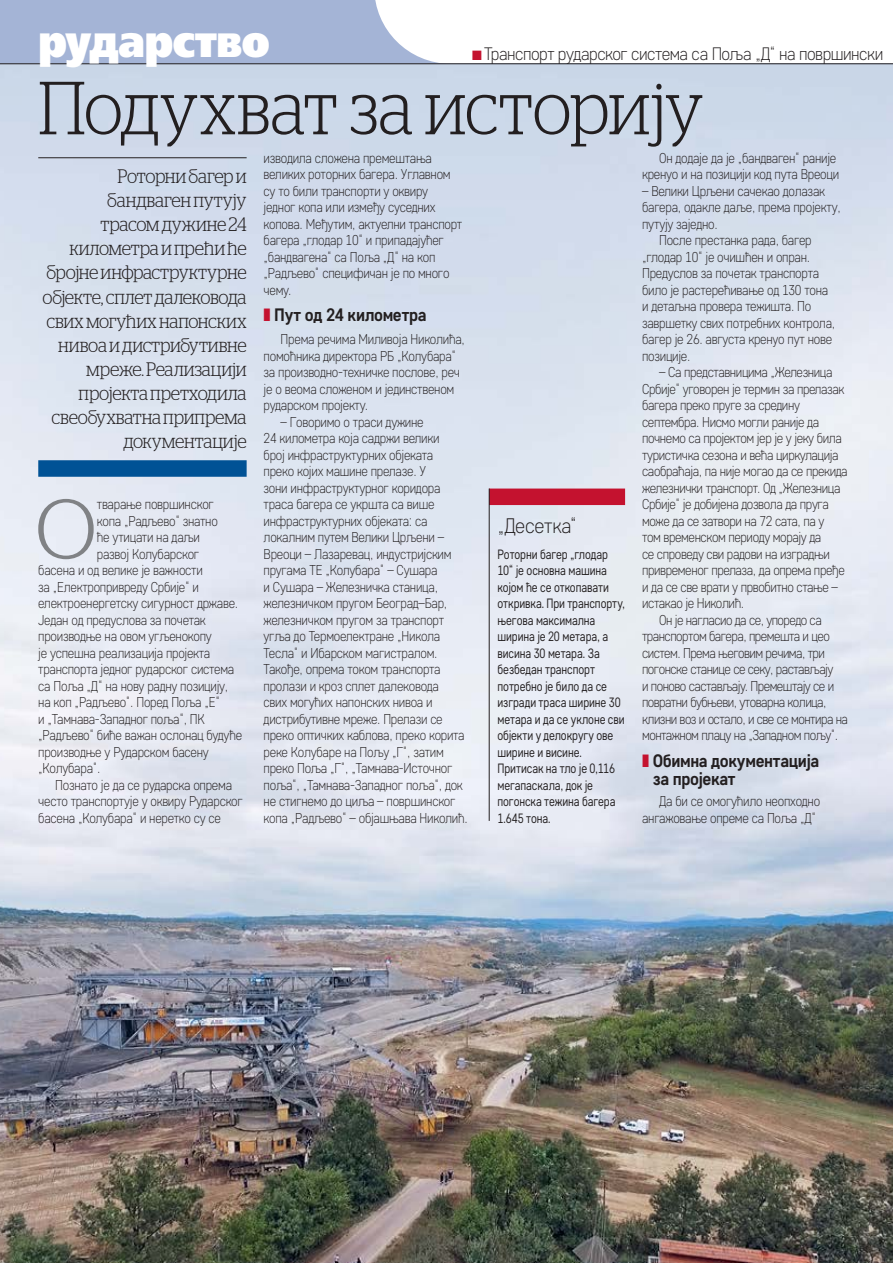
<style>
.page{position:relative;width:893px;height:1263px;background:#fff}
.page>*{position:absolute;margin:0;border:0;box-sizing:border-box;transform-origin:0 0}
.t1{font:300 84.9px "Stag LC";color:#808285}
.t2{font:300 75px "Stag LC";letter-spacing:-.01em;color:#231f20;scale:.9 1}
.t3{font:45px "Free Set Extra Bold C";letter-spacing:-.02em;color:#fff;scale:.9 1}
.t4{font:300 21px "Core Sans D25";letter-spacing:-.015em;color:#231f20;scale:.95 1}
.t5{font:300 19.5px/24px "Stag LC";letter-spacing:-.015em;color:#231f20;text-align:right;scale:.9 1}
.t6{font:700 18px/18px "Core Sans D55";letter-spacing:-.02em;color:#231f20;scale:.95 1}
.t7{font:300 18px "Core Sans D25";letter-spacing:-.03em;color:#231f20;scale:.95 1}
.t8{font:300 14.25px/16.5px "Core Sans D25";letter-spacing:-.02em;color:#231f20;scale:.9 1}
.t9{font:300 14.25px "Core Sans D25";letter-spacing:-.04em;color:#231f20;scale:.9 1}
.t10{font:13.5px/16.5px "Core Sans D35";letter-spacing:-.01em;color:#231f20;scale:.85 1}
.s1{color:#c4122f}
</style>
<div class="page">
<img style="left:0;top:65px;width:893px;height:1198px">
<svg style="left:0;top:0;width:451px;height:64px"></svg>
<hr style="left:0;top:64px;width:893px;height:1px;background:#231f20">
<div style="left:489px;top:488px;width:136px;height:17px;background:#c4122f"></div>
<hr style="left:489px;top:488px;width:1px;height:333px;background:#231f20">
<hr style="left:38px;top:157px;width:209px;height:1px;background:#231f20">
<div style="left:38px;top:460px;width:209px;height:17px;background:#005295"></div>
<h3 class="t3" style="left:38px;top:15px;width:259px">рударство</h3>
<p class="t7" style="left:472px;top:43px;width:435px"><span class="s1">■</span> Транспорт рударског система са Поља „Д“ на површински</p>
<h2 class="t2" style="left:38px;top:53px;width:741px">Подухват за историју</h2>
<p class="t5" style="left:43px;top:163px;width:228px">Роторни багер и бандваген путују<br>трасом дужине 24 километра и прећи ће бројне инфраструктурне објекте, сплет далековода свих могућих напонских нивоа и дистрибутивне мреже. Реализацији пројекта претходила свеобухватна припрема документације</p>
<p class="t8" style="left:642px;top:149px;width:221px;text-align:right">Он додаје да је „бандваген“ раније кренуо и на позицији код пута Вреоци</p>
<p class="t8" style="left:642px;top:182px;width:205px">– Велики Црљени сачекао долазак</p>
<p class="t8" style="left:642px;top:199px;width:222px">багера, одакле даље, према пројекту,</p>
<p class="t8" style="left:642px;top:215px;width:86px">путују заједно.</p>
<p class="t8" style="left:659px;top:232px;width:171px">После престанка рада, багер</p>
<p class="t8" style="left:642px;top:248px;width:188px">„глодар 10“ је очишћен и опран.</p>
<p class="t8" style="left:642px;top:265px;width:198px">Предуслов за почетак транспорта</p>
<p class="t8" style="left:642px;top:281px;width:208px">било је растерећивање од 130 тона</p>
<p class="t8" style="left:642px;top:298px;width:190px">и детаљна провера тежишта. По</p>
<p class="t8" style="left:642px;top:314px;width:216px">завршетку свих потребних контрола,</p>
<p class="t8" style="left:642px;top:331px;width:213px">багер је 26. августа кренуо пут нове</p>
<p class="t8" style="left:642px;top:347px;width:55px">позиције.</p>
<p class="t8" style="left:659px;top:364px;width:194px">– Са представницима „Железница</p>
<p class="t8" style="left:642px;top:380px;width:226px">Србије“ уговорен је термин за прелазак</p>
<p class="t8" style="left:642px;top:397px;width:177px">багера преко пруге за средину</p>
<p class="t8" style="left:642px;top:413px;width:198px">септембра. Нисмо могли раније да</p>
<p class="t8" style="left:642px;top:430px;width:223px">почнемо са пројектом јер је у јеку била</p>
<p class="t8" style="left:642px;top:446px;width:220px">туристичка сезона и већа циркулација</p>
<p class="t8" style="left:642px;top:463px;width:230px">саобраћаја, па није могао да се прекида</p>
<p class="t8" style="left:642px;top:479px;width:222px">железнички транспорт. Од „Железница</p>
<p class="t8" style="left:642px;top:496px;width:209px">Србије“ је добијена дозвола да пруга</p>
<p class="t8" style="left:642px;top:512px;width:204px">може да се затвори на 72 сата, па у</p>
<p class="t8" style="left:642px;top:529px;width:201px">том временском периоду морају да</p>
<p class="t8" style="left:642px;top:545px;width:210px">се спроведу сви радови на изградњи</p>
<p class="t8" style="left:642px;top:562px;width:227px">привременог прелаза, да опрема пређе</p>
<p class="t8" style="left:642px;top:578px;width:219px">и да се све врати у првобитно стање –</p>
<p class="t8" style="left:642px;top:595px;width:115px">истакао је Николић.</p>
<p class="t9" style="left:659px;top:611px;width:182px">Он је нагласио да се, упоредо са</p>
<p class="t9" style="left:642px;top:627px;width:210px">транспортом багера, премешта и цео</p>
<p class="t9" style="left:642px;top:644px;width:205px">систем. Према његовим речима, три</p>
<p class="t9" style="left:642px;top:660px;width:214px">погонске станице се секу, растављају</p>
<p class="t9" style="left:642px;top:677px;width:215px">и поново састављају. Премештају се и</p>
<p class="t9" style="left:642px;top:693px;width:206px">повратни бубњеви, утоварна колица,</p>
<p class="t9" style="left:642px;top:710px;width:230px">клизни воз и остало, и све се монтира на</p>
<p class="t9" style="left:642px;top:726px;width:219px">монтажном плацу на „Западном пољу“.</p>
<p class="t6" style="left:653px;top:751px;width:177px;text-indent:-11px"><span class="s1">❚</span> Обимна документација за пројекат</p>
<p class="t8" style="left:642px;top:793px;width:199px;text-align:right">Да би се омогућило неопходно ангажовање опреме са Поља „Д“</p>
<p class="t8" style="left:264px;top:149px;width:222px">изводила сложена премештања великих роторних багера. Углавном су то били транспорти у оквиру једног копа или између суседних копова. Међутим, актуелни транспорт багера „глодар 10“ и припадајућег „бандвагена“ са Поља „Д“ на коп „Радљево“ специфичан је по много чему.</p>
<p class="t6" style="left:264px;top:305px;width:173px"><span class="s1">❚</span> Пут од 24 километра</p>
<p class="t8" style="left:264px;top:331px;width:225px;text-indent:17px">Према речима Миливоја Николића, помоћника директора РБ „Колубара“ за производно-техничке послове, реч је о веома сложеном и јединственом рударском пројекту.</p>
<p class="t8" style="left:264px;top:413px;width:228px;text-indent:17px">– Говоримо о траси дужине<br>24 километра која садржи велики<br>број инфраструктурних објеката<br>преко којих машине прелазе. У<br>зони инфраструктурног коридора траса багера се укршта са више инфраструктурних објеката: са локалним путем Велики Црљени –<br>Вреоци – Лазаревац, индустријским пругама ТЕ „Колубара“ – Сушара<br>и Сушара – Железничка станица, железничком пругом Београд–Бар, железничком пругом за транспорт угља до Термоелектране „Никола<br>Тесла“ и Ибарском магистралом.<br>Такође, опрема током транспорта пролази и кроз сплет далековода<br>свих могућих напонских нивоа и дистрибутивне мреже. Прелази се преко оптичких каблова, преко корита реке Колубаре на Пољу „Г“, затим преко Поља „Г“, „Тамнава-Источног поља“, „Тамнава-Западног поља“, док не стигнемо до циља – површинског копа „Радљево“ – објашњава Николић.</p>
<h1 class="t1" style="left:35px;top:467px;width:63px">О</h1>
<p class="t8" style="left:97px;top:496px;width:131px">тварање површинског</p>
<p class="t8" style="left:97px;top:512px;width:136px">копа „Радљево“ знатно</p>
<p class="t8" style="left:97px;top:529px;width:116px">ће утицати на даљи</p>
<p class="t8" style="left:97px;top:545px;width:115px">развој Колубарског</p>
<p class="t8" style="left:38px;top:562px;width:184px">басена и од велике је важности</p>
<p class="t8" style="left:38px;top:578px;width:180px">за „Електропривреду Србије“ и</p>
<p class="t8" style="left:38px;top:595px;width:224px">електроенергетску сигурност државе.</p>
<p class="t8" style="left:38px;top:611px;width:188px">Један од предуслова за почетак</p>
<p class="t8" style="left:38px;top:628px;width:194px">производње на овом угљенокопу</p>
<p class="t8" style="left:38px;top:644px;width:193px">је успешна реализација пројекта</p>
<p class="t8" style="left:38px;top:661px;width:219px">транспорта једног рударског система</p>
<p class="t8" style="left:38px;top:677px;width:213px">са Поља „Д“ на нову радну позицију,</p>
<p class="t8" style="left:38px;top:694px;width:203px">на коп „Радљево“. Поред Поља „Е“</p>
<p class="t8" style="left:38px;top:710px;width:186px">и „Тамнава-Западног поља“, ПК</p>
<p class="t8" style="left:38px;top:727px;width:228px">„Радљево“ биће важан ослонац будуће</p>
<p class="t8" style="left:38px;top:743px;width:191px">производње у Рударском басену</p>
<p class="t8" style="left:38px;top:760px;width:71px">„Колубара“.</p>
<p class="t8" style="left:55px;top:776px;width:198px">Познато је да се рударска опрема</p>
<p class="t8" style="left:38px;top:793px;width:229px">често транспортује у оквиру Рударског</p>
<p class="t8" style="left:38px;top:809px;width:205px">басена „Колубара“ и неретко су се</p>
<h3 class="t4" style="left:497px;top:512px;width:85px">„Десетка“</h3>
<p class="t10" style="left:497px;top:545px;width:152px">Роторни багер „глодар<br>10“ је основна машина којом ће се откопавати откривка. При транспорту, његова максимална ширина је 20 метара, а висина 30 метара. За безбедан транспорт потребно је било да се изгради траса ширине 30 метара и да се уклоне сви објекти у делокругу ове ширине и висине.<br>Притисак на тло је 0,116 мегапаскала, док је погонска тежина багера<br>1.645 тона.</p>
</div>
